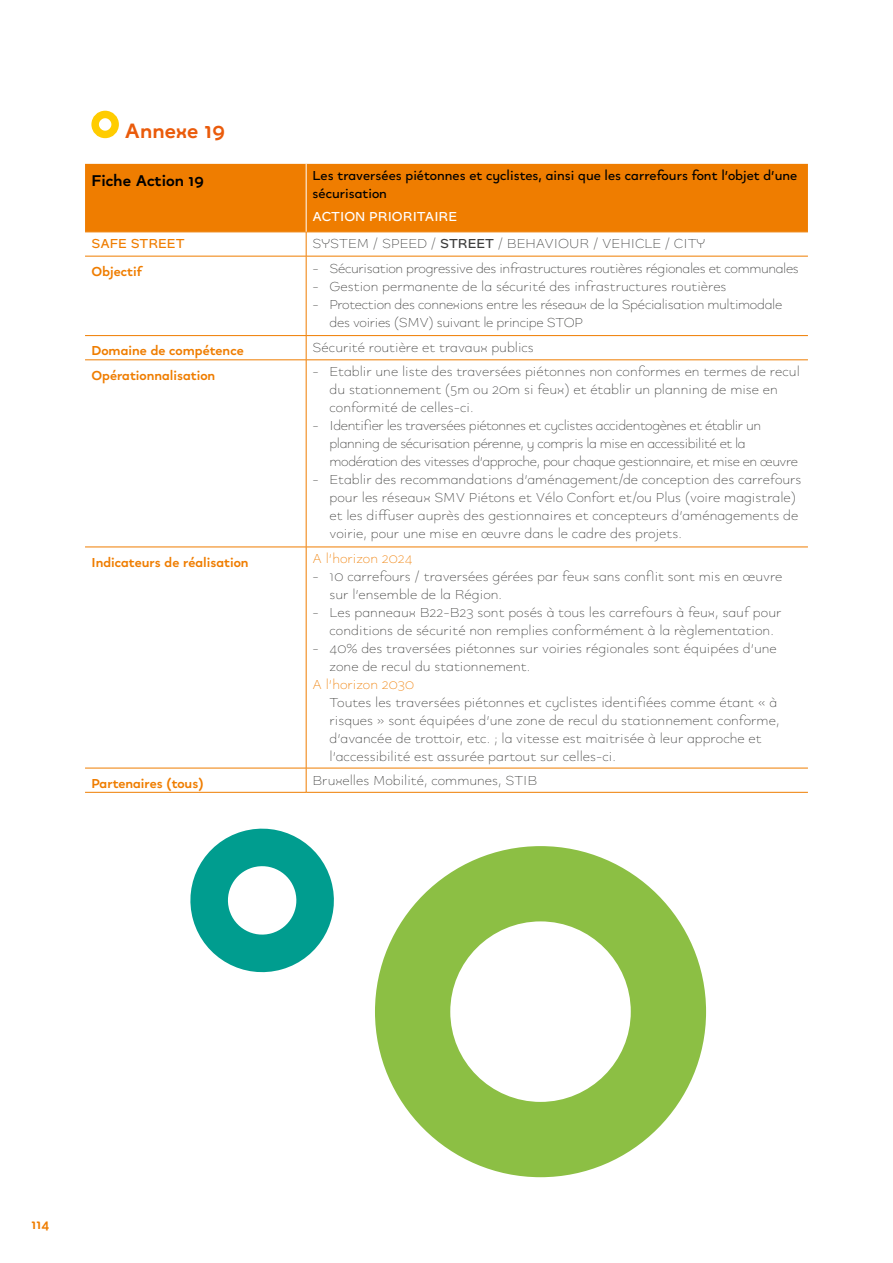
<style>
.page{position:relative;width:893px;height:1263px;background:#fff}
.page>*{position:absolute;margin:0;border:0;box-sizing:border-box;transform-origin:0 0}
.t1{font:700 24px "Quinoa";color:#ea5b0b}
.t2{font:700 18px "Quinoa";color:#000}
.t3{font:15px/18px "Quinoa";color:#3c3c3b}
.t4{font:15px/18px "Quinoa";letter-spacing:-.03em;color:#3c3c3b}
.t5{font:15px/18px "Quinoa";letter-spacing:-.025em;color:#3c3c3b}
.t6{font:700 15px "Quinoa";color:#ef7d00}
.t7{font:600 15px/18px "Quinoa";color:#000}
.t8{font:15px "Quinoa";color:#ef7d00}
.t9{font:600 15px "Quinoa";color:#fff}
.t10{font:600 15px "Quinoa";color:#ef7d00}
.s1{font-weight:600}
.s2{color:#fff}
</style>
<div class="page">
<div style="left:85px;top:164px;width:723px;height:68px;background:#ef7d00"></div>
<svg style="left:85px;top:233px;width:723px;height:559px"></svg>
<hr style="left:85px;top:232px;width:221px;height:1px;background:#ef7d00">
<hr style="left:306px;top:232px;width:502px;height:1px;background:#ef7d00">
<svg style="left:306px;top:232px;width:1px;height:24px"></svg>
<hr style="left:85px;top:256px;width:221px;height:1px;background:#ef7d00">
<hr style="left:306px;top:256px;width:502px;height:1px;background:#ef7d00">
<hr style="left:306px;top:256px;width:1px;height:79px;background:#ef7d00">
<hr style="left:85px;top:335px;width:221px;height:1px;background:#ef7d00">
<hr style="left:306px;top:335px;width:502px;height:1px;background:#ef7d00">
<svg style="left:306px;top:336px;width:1px;height:24px"></svg>
<hr style="left:85px;top:360px;width:221px;height:1px;background:#ef7d00">
<hr style="left:306px;top:360px;width:502px;height:1px;background:#ef7d00">
<hr style="left:306px;top:360px;width:1px;height:187px;background:#ef7d00">
<hr style="left:85px;top:547px;width:221px;height:1px;background:#ef7d00">
<hr style="left:306px;top:547px;width:502px;height:1px;background:#ef7d00">
<hr style="left:306px;top:547px;width:1px;height:221px;background:#ef7d00">
<hr style="left:85px;top:768px;width:221px;height:1px;background:#ef7d00">
<hr style="left:306px;top:768px;width:502px;height:1px;background:#ef7d00">
<svg style="left:306px;top:768px;width:1px;height:24px"></svg>
<hr style="left:85px;top:792px;width:221px;height:1px;background:#ef7d00">
<hr style="left:306px;top:792px;width:502px;height:1px;background:#ef7d00">
<hr style="left:306px;top:164px;width:1px;height:68px;background:#fff">
<div style="left:91px;top:111px;width:28px;height:27px;border:8px solid #fc0;border-radius:50%"></div>
<svg style="left:375px;top:846px;width:331px;height:331px;fill:#8cbf44"></svg>
<svg style="left:190px;top:828px;width:141px;height:145px"></svg>
<h1 class="t1" style="left:125px;top:116px;width:102px">Annexe 19</h1>
<p class="t2" style="left:91px;top:170px;width:114px">Fiche Action 19</p>
<p class="t7" style="left:313px;top:167px;width:486px">Les traversées piétonnes et cyclistes, ainsi que les carrefours font l’objet d’une sécurisation</p>
<p class="t9" style="left:313px;top:205px;width:146px">ACTION PRIORITAIRE</p>
<p class="t10" style="left:91px;top:233px;width:95px">SAFE STREET</p>
<p class="t3" style="left:313px;top:234px;width:394px">SYSTEM / SPEED / <span class="s1">STREET</span> / BEHAVIOUR / VEHICLE / CITY</p>
<p class="t6" style="left:91px;top:262px;width:52px">Objectif</p>
<p class="t5" style="left:313px;top:258px;width:488px">- Sécurisation progressive des infrastructures routières régionales et communales</p>
<p class="t3" style="left:313px;top:276px;width:416px">- Gestion permanente de la sécurité des infrastructures routières</p>
<p class="t5" style="left:330px;top:294px;width:454px;text-indent:-17px">- Protection des connexions entre les réseaux de la Spécialisation multimodale des voiries (SMV) suivant le principe STOP</p>
<p class="t6" style="left:91px;top:341px;width:154px">Domaine de compétence</p>
<p class="t3" style="left:313px;top:338px;width:223px">Sécurité routière et travaux publics</p>
<p class="t6" style="left:91px;top:366px;width:125px">Opérationnalisation</p>
<p class="t3" style="left:330px;top:362px;width:472px;text-indent:-17px">- Etablir une liste des traversées piétonnes non conformes en termes de recul du stationnement (5m ou 20m si feux) et établir un planning de mise en conformité de celles-ci.</p>
<p class="t4" style="left:330px;top:416px;width:470px;text-indent:-17px">- Identifier les traversées piétonnes et cyclistes accidentogènes et établir un planning de sécurisation pérenne, y compris la mise en accessibilité et la modération des vitesses d’approche, pour chaque gestionnaire, et mise en œuvre</p>
<p class="t3" style="left:330px;top:470px;width:473px;text-indent:-17px">- Etablir des recommandations d’aménagement/de conception des carrefours pour les réseaux SMV Piétons et Vélo Confort et/ou Plus (voire magistrale) et les diffuser auprès des gestionnaires et concepteurs d’aménagements de voirie, pour une mise en œuvre dans le cadre des projets.</p>
<p class="t6" style="left:91px;top:553px;width:159px">Indicateurs de réalisation</p>
<p class="t8" style="left:313px;top:549px;width:102px">A l’horizon 2024</p>
<p class="t3" style="left:330px;top:567px;width:454px;text-indent:-17px">- 10 carrefours / traversées gérées par feux sans conflit sont mis en œuvre sur l’ensemble de la Région.</p>
<p class="t3" style="left:330px;top:603px;width:453px;text-indent:-17px">- Les panneaux B22-B23 sont posés à tous les carrefours à feux, sauf pour conditions de sécurité non remplies conformément à la règlementation.</p>
<p class="t3" style="left:330px;top:639px;width:449px;text-indent:-17px">- 40% des traversées piétonnes sur voiries régionales sont équipées d’une zone de recul du stationnement.</p>
<p class="t8" style="left:313px;top:675px;width:103px">A l’horizon 2030</p>
<p class="t3" style="left:330px;top:693px;width:451px">Toutes les traversées piétonnes et cyclistes identifiées comme étant « à risques » sont équipées d’une zone de recul du stationnement conforme, d’avancée de trottoir, etc. ; la vitesse est maitrisée à leur approche et l’accessibilité est assurée partout sur celles-ci.</p>
<p class="t6" style="left:91px;top:774px;width:114px">Partenaires (tous)</p>
<p class="t3" style="left:313px;top:770px;width:226px">Bruxelles Mobilité, communes, STIB</p>
<p class="t6" style="left:31px;top:1215px;width:23px">114<span class="s2">.</span></p>
</div>
